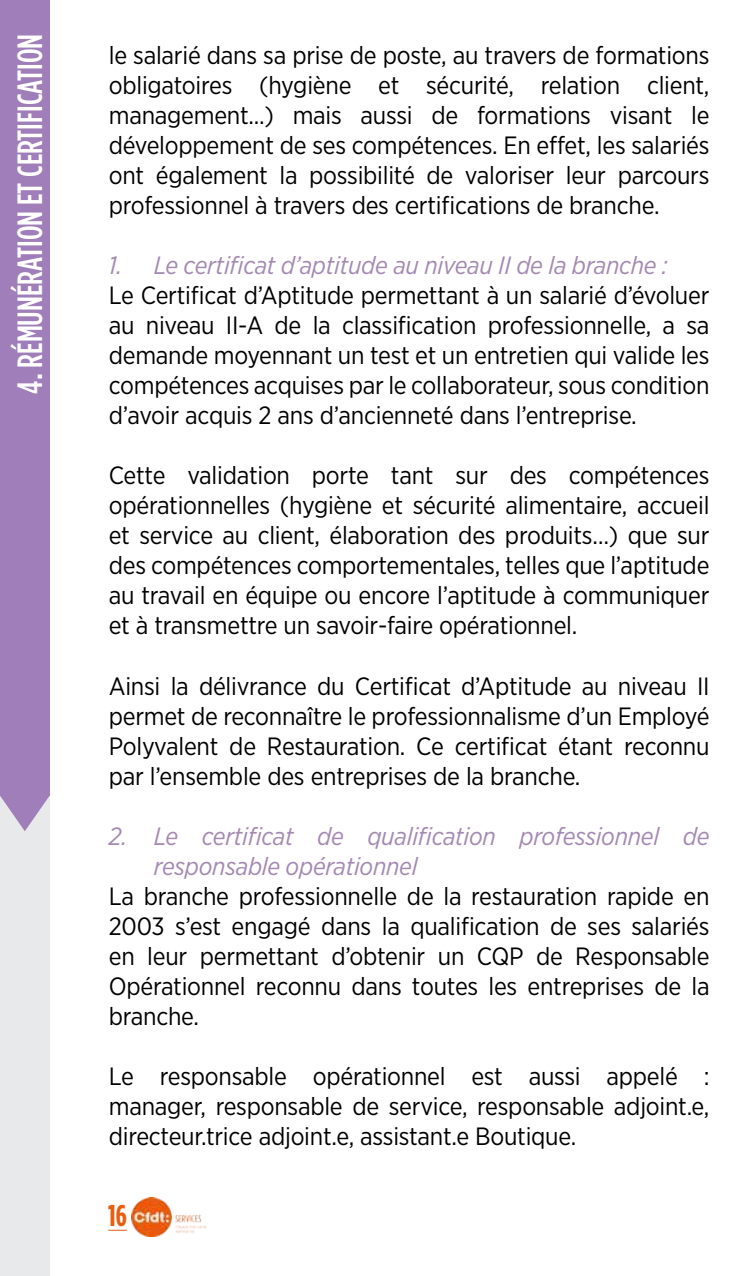
<style>
.page{position:relative;width:745px;height:1276px;background:#fff}
.page>*{position:absolute;margin:0;border:0;box-sizing:border-box;transform-origin:0 0}
.t1{font:500 35px "Gotham Condensed";color:#fff}
.t2{font:700 30px "Gotham Condensed";color:#e95d0f}
.t3{font:25px/30px "Gotham Narrow";letter-spacing:-.01em;color:#000;text-align:justify}
.t4{font:italic 25px/30px "Gotham Narrow";letter-spacing:-.01em;color:#a489b3}
</style>
<div class="page">
<svg style="left:108px;top:1229px;width:19px;height:1px"></svg>
<img style="left:132px;top:1197px;width:73px;height:39px">
<div style="left:0;top:598px;width:50px;height:678px;background:#e8e9ea"></div>
<div style="left:0;top:0;width:50px;height:795px;background:#a07eb9"></div>
<svg style="left:0;top:795px;width:50px;height:36px"></svg>
<h1 class="t1" style="left:11px;top:393px;width:361px;rotate:-90deg">4. RÉMUNÉRATION ET CERTIFICATION</h1>
<p class="t3" style="left:109px;top:40px;width:602px">le salarié dans sa prise de poste, au travers de formations obligatoires (hygiène et sécurité, relation client, management...) mais aussi de formations visant le développement de ses compétences. En effet, les salariés ont également la possibilité de valoriser leur parcours professionnel à travers des certifications de branche.</p>
<p class="t4" style="left:109px;top:250px;width:560px">1. Le certificat d’aptitude au niveau II de la branche :</p>
<p class="t3" style="left:109px;top:280px;width:602px">Le Certificat d’Aptitude permettant à un salarié d’évoluer au niveau II-A de la classification professionnelle, a sa demande moyennant un test et un entretien qui valide les compétences acquises par le collaborateur, sous condition d’avoir acquis 2 ans d’ancienneté dans l’entreprise.</p>
<p class="t3" style="left:109px;top:460px;width:602px">Cette validation porte tant sur des compétences opérationnelles (hygiène et sécurité alimentaire, accueil et service au client, élaboration des produits…) que sur des compétences comportementales, telles que l’aptitude au travail en équipe ou encore l’aptitude à communiquer et à transmettre un savoir-faire opérationnel.</p>
<p class="t3" style="left:109px;top:670px;width:602px">Ainsi la délivrance du Certificat d’Aptitude au niveau II permet de reconnaître le professionnalisme d’un Employé Polyvalent de Restauration. Ce certificat étant reconnu par l’ensemble des entreprises de la branche.</p>
<p class="t4" style="left:154px;top:820px;width:557px;text-indent:-45px">2. Le certificat de qualification professionnel de responsable opérationnel</p>
<p class="t3" style="left:109px;top:880px;width:602px">La branche professionnelle de la restauration rapide en 2003 s’est engagé dans la qualification de ses salariés en leur permettant d’obtenir un CQP de Responsable Opérationnel reconnu dans toutes les entreprises de la branche.</p>
<p class="t3" style="left:109px;top:1060px;width:602px">Le responsable opérationnel est aussi appelé : manager, responsable de service, responsable adjoint.e, directeur.trice adjoint.e, assistant.e Boutique.</p>
<p class="t2" style="left:108px;top:1198px;width:20px">16</p>
</div>
